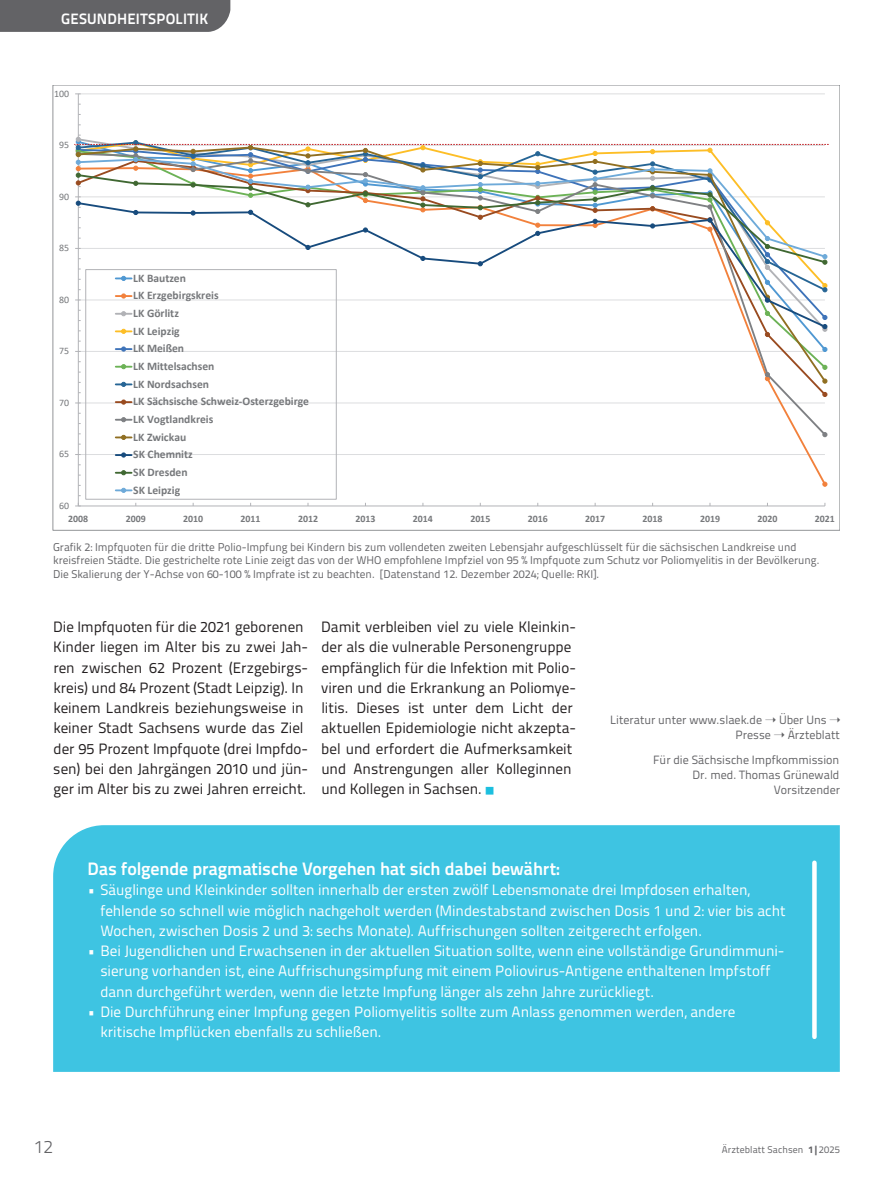
<style>
.page{position:relative;width:893px;height:1191px;background:#fff}
.page>*{position:absolute;margin:0;border:0;box-sizing:border-box;transform-origin:0 0}
.t1{font:700 18px "Titillium Text";letter-spacing:-.01em;color:#fff}
.t2{font:300 18px "Titillium Text";color:#636366}
.t3{font:15px/20.2px "Titillium Text";color:#fff}
.t4{font:15px/20.2px "Titillium Text";color:#231f20}
.t5{font:700 15px "Titillium Text";letter-spacing:.015em;color:#fff}
.t6{font:12px/15px "Titillium Text";color:#636366;text-align:right}
.t7{font:700 11.55px/17.7px "Calibri";color:#76787b}
.t8{font:11.25px/13.5px "Titillium Text";color:#636366}
.t9{font:700 9.9px "Calibri";color:#76787b}
.t10{font:9.9px "Calibri";letter-spacing:.005em;color:#76787b}
.t11{font:9.75px "Titillium Text";letter-spacing:.01em;color:#636366}
.s1{font-family:"Source Sans Variable";font-size:9.75px;color:#1cbfdf}
.s2{font-weight:800}
</style>
<div class="page">
<div style="left:0;top:0;width:230px;height:32px;background:#636366"></div>
<hr style="left:78px;top:94px;width:747px;height:1px;background:#dcdddf">
<hr style="left:78px;top:94px;width:1px;height:412px;background:#b2b3b7">
<hr style="left:78px;top:505px;width:747px;height:1px;background:#b2b3b7">
<svg style="left:822px;top:482px;width:5px;height:4px"></svg>
<svg style="left:825px;top:283px;width:2px;height:9px"></svg>
<svg style="left:78px;top:384px;width:747px;height:53px"></svg>
<svg style="left:822px;top:432px;width:5px;height:5px"></svg>
<svg style="left:78px;top:329px;width:747px;height:55px"></svg>
<svg style="left:822px;top:379px;width:5px;height:4px"></svg>
<svg style="left:78px;top:270px;width:747px;height:59px"></svg>
<svg style="left:765px;top:295px;width:5px;height:7px"></svg>
<svg style="left:822px;top:315px;width:5px;height:17px"></svg>
<div style="left:85px;top:269px;width:252px;height:230px;border:1px solid #b2b3b7"></div>
<svg style="left:116px;top:276px;width:16px;height:5px"></svg>
<svg style="left:116px;top:294px;width:16px;height:4px"></svg>
<svg style="left:116px;top:311px;width:16px;height:5px"></svg>
<svg style="left:116px;top:329px;width:16px;height:5px"></svg>
<svg style="left:116px;top:347px;width:16px;height:4px"></svg>
<svg style="left:116px;top:364px;width:16px;height:5px"></svg>
<svg style="left:116px;top:382px;width:16px;height:5px"></svg>
<svg style="left:116px;top:400px;width:16px;height:4px"></svg>
<svg style="left:116px;top:417px;width:16px;height:5px"></svg>
<svg style="left:116px;top:435px;width:16px;height:5px"></svg>
<svg style="left:116px;top:452px;width:16px;height:5px"></svg>
<svg style="left:116px;top:470px;width:16px;height:5px"></svg>
<svg style="left:116px;top:488px;width:16px;height:5px"></svg>
<svg style="left:74px;top:135px;width:755px;height:135px"></svg>
<div style="left:53px;top:825px;width:787px;height:246px;background:#3ec4e2"></div>
<div style="left:812px;top:862px;width:5px;height:175px;background:#fff"></div>
<p class="t5" style="left:61px;top:7px;width:149px">GESUNDHEITSPOLITIK</p>
<p class="t10" style="left:54px;top:87px;width:17px">100</p>
<p class="t10" style="left:59px;top:138px;width:12px">95</p>
<p class="t10" style="left:59px;top:190px;width:12px">90</p>
<p class="t10" style="left:59px;top:241px;width:12px">85</p>
<p class="t10" style="left:59px;top:293px;width:12px">80</p>
<p class="t10" style="left:59px;top:344px;width:12px">75</p>
<p class="t10" style="left:59px;top:396px;width:12px">70</p>
<p class="t10" style="left:59px;top:447px;width:12px">65</p>
<p class="t10" style="left:59px;top:499px;width:12px">60</p>
<p class="t7" style="left:133px;top:269px;width:177px">LK Bautzen<br>LK Erzgebirgskreis<br>LK Görlitz<br>LK Leipzig<br>LK Meißen<br>LK Mittelsachsen<br>LK Nordsachsen<br>LK Sächsische Schweiz-Osterzgebirge<br>LK Vogtlandkreis<br>LK Zwickau<br>SK Chemnitz<br>SK Dresden<br>SK Leipzig</p>
<p class="t9" style="left:68px;top:511px;width:22px">2008</p>
<p class="t9" style="left:126px;top:511px;width:22px">2009</p>
<p class="t9" style="left:183px;top:511px;width:22px">2010</p>
<p class="t9" style="left:241px;top:511px;width:22px">2011</p>
<p class="t9" style="left:298px;top:511px;width:22px">2012</p>
<p class="t9" style="left:355px;top:511px;width:22px">2013</p>
<p class="t9" style="left:413px;top:511px;width:22px">2014</p>
<p class="t9" style="left:470px;top:511px;width:22px">2015</p>
<p class="t9" style="left:528px;top:511px;width:22px">2016</p>
<p class="t9" style="left:585px;top:511px;width:22px">2017</p>
<p class="t9" style="left:643px;top:511px;width:22px">2018</p>
<p class="t9" style="left:700px;top:511px;width:22px">2019</p>
<p class="t9" style="left:757px;top:511px;width:22px">2020</p>
<p class="t9" style="left:815px;top:511px;width:22px">2021</p>
<p class="t8" style="left:53px;top:539px;width:766px">Grafik 2: Impfquoten für die dritte Polio-Impfung bei Kindern bis zum vollendeten zweiten Lebensjahr aufgeschlüsselt für die sächsischen Landkreise und kreisfreien Städte. Die gestrichelte rote Linie zeigt das von der WHO empfohlene Impfziel von 95 % Impfquote zum Schutz vor Poliomyelitis in der Bevölkerung.<br>Die Skalierung der Y-Achse von 60-100 % Impfrate ist zu beachten. [Datenstand 12. Dezember 2024; Quelle: RKI].</p>
<p class="t4" style="left:53px;top:616px;width:256px">Die Impfquoten für die 2021 geborenen Kinder liegen im Alter bis zu zwei Jah&shy;ren zwischen 62 Prozent (Erzgebirgs&shy;kreis) und 84 Prozent (Stadt Leipzig). In keinem Landkreis beziehungsweise in keiner Stadt Sachsens wurde das Ziel der 95 Prozent Impfquote (drei Impfdo&shy;sen) bei den Jahrgängen 2010 und jün&shy;ger im Alter bis zu zwei Jahren erreicht.</p>
<p class="t4" style="left:321px;top:616px;width:256px">Damit verbleiben viel zu viele Kleinkin&shy;der als die vulnerable Personengruppe empfänglich für die Infektion mit Polio&shy;viren und die Erkrankung an Poliomye&shy;litis. Dieses ist unter dem Licht der aktuellen Epidemiologie nicht akzepta&shy;bel und erfordert die Aufmerksamkeit und Anstrengungen aller Kolleginnen und Kollegen in Sachsen. <span class="s1">■</span></p>
<p class="t6" style="left:610px;top:711px;width:232px">Literatur unter www.slaek.de ➝ Über Uns ➝<br>Presse ➝ Ärzteblatt</p>
<p class="t6" style="left:653px;top:752px;width:189px">Für die Sächsische Impfkommission<br>Dr. med. Thomas Grünewald<br>Vorsitzender</p>
<p class="t1" style="left:88px;top:855px;width:474px">Das folgende pragmatische Vorgehen hat sich dabei bewährt:</p>
<p class="t3" style="left:100px;top:879px;width:687px;text-indent:-13px">• Säuglinge und Kleinkinder sollten innerhalb der ersten zwölf Lebensmonate drei Impfdosen erhalten, fehlende so schnell wie möglich nachgeholt werden (Mindestabstand zwischen Dosis 1 und 2: vier bis acht<br>Wochen, zwischen Dosis 2 und 3: sechs Monate). Auffrischungen sollten zeitgerecht erfolgen.</p>
<p class="t3" style="left:100px;top:940px;width:686px;text-indent:-13px">• Bei Jugendlichen und Erwachsenen in der aktuellen Situation sollte, wenn eine vollständige Grundimmuni&shy;sierung vorhanden ist, eine Auffrischungsimpfung mit einem Poliovirus-Antigene enthaltenen Impfstoff dann durchgeführt werden, wenn die letzte Impfung länger als zehn Jahre zurückliegt.</p>
<p class="t3" style="left:100px;top:1000px;width:637px;text-indent:-13px">• Die Durchführung einer Impfung gegen Poliomyelitis sollte zum Anlass genommen werden, andere kritische Impflücken ebenfalls zu schließen.</p>
<p class="t2" style="left:34px;top:1133px;width:21px">12</p>
<p class="t11" style="left:722px;top:1142px;width:119px">Ärzteblatt Sachsen <span class="s2">1|</span>2025</p>
</div>
